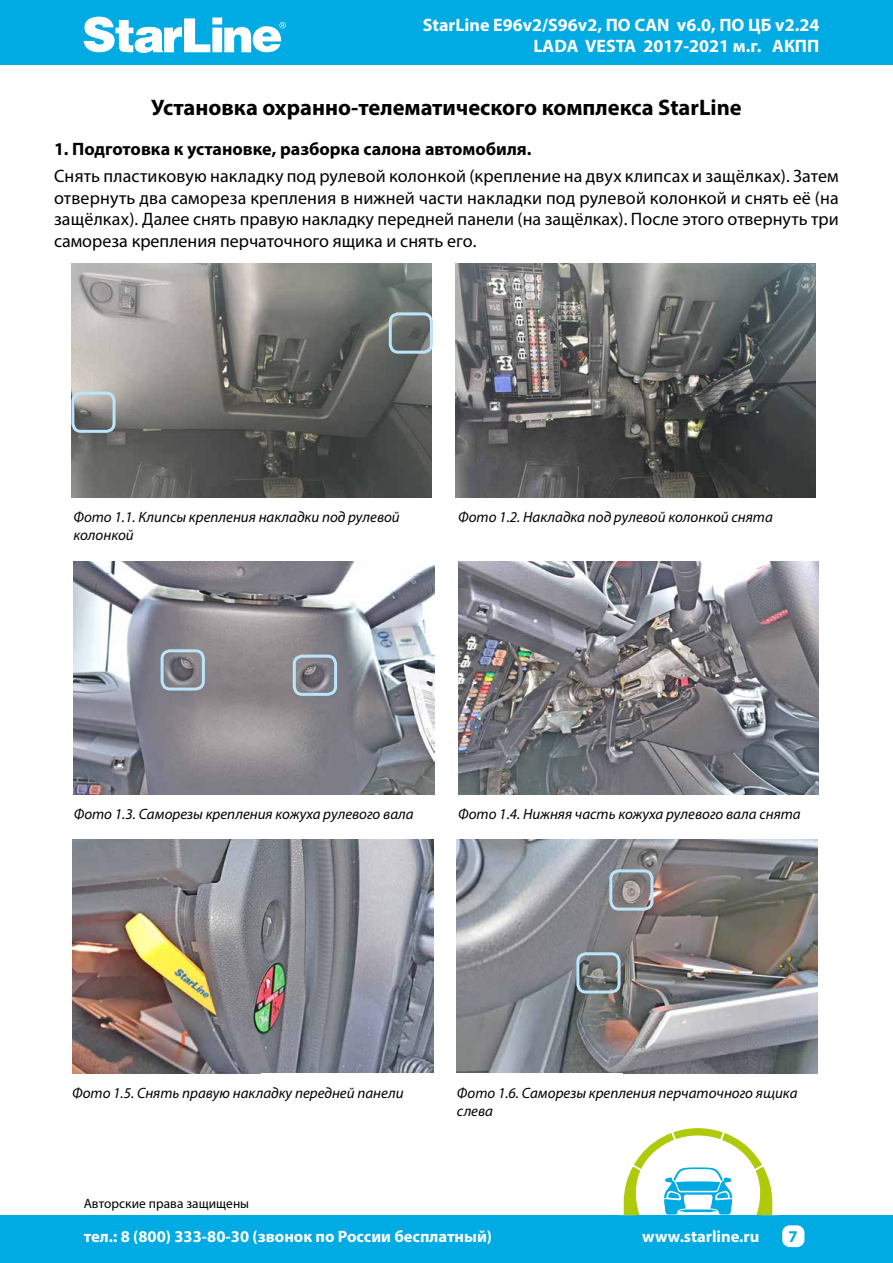
<style>
.page{position:relative;width:893px;height:1263px;background:#fff}
.page>*{position:absolute;margin:0;border:0;box-sizing:border-box;transform-origin:0 0}
.t1{font:700 22.5px "Myriad Pro";color:#000}
.t2{font:18px/21.6px "Myriad Pro";color:#000;text-align:justify}
.t3{font:700 18px/21.6px "Myriad Pro";color:#fff;text-align:right}
.t4{font:700 18px "Myriad Pro";color:#000}
.t5{font:700 16.5px "Myriad Pro";color:#fff}
.t6{font:700 16.5px "Myriad Pro";color:#00abe4}
.t7{font:italic 15px/18px "Myriad Pro";color:#000}
.t8{font:13.5px "Myriad Pro";color:#000}
</style>
<div class="page">
<div style="left:0;top:0;width:893px;height:65px;background:#00abe4"></div>
<svg style="left:84px;top:17px;width:202px;height:36px"></svg>
<div style="left:0;top:1215px;width:893px;height:48px;background:#00abe4"></div>
<div style="left:782px;top:1225px;width:22px;height:22px;background:#fff;border-radius:8px"></div>
<svg style="left:623px;top:1128px;width:150px;height:87px"></svg>
<img style="left:73px;top:561px;width:362px;height:234px">
<img style="left:458px;top:561px;width:361px;height:234px">
<div style="left:161px;top:649px;width:44px;height:41px;border:3px solid #bce4fa;border-radius:8px"></div>
<div style="left:293px;top:655px;width:44px;height:41px;border:3px solid #bce4fa;border-radius:8px"></div>
<img style="left:73px;top:840px;width:360px;height:233px">
<img style="left:457px;top:840px;width:360px;height:233px">
<div style="left:576px;top:952px;width:45px;height:41px;border:3px solid #bce4fa;border-radius:8px"></div>
<div style="left:609px;top:869px;width:44px;height:41px;border:3px solid #bce4fa;border-radius:8px"></div>
<img style="left:71px;top:263px;width:361px;height:234px">
<img style="left:455px;top:263px;width:361px;height:234px">
<div style="left:71px;top:392px;width:45px;height:41px;border:3px solid #bce4fa;border-radius:8px"></div>
<div style="left:389px;top:312px;width:44px;height:42px;border:3px solid #bce4fa;border-radius:8px"></div>
<p class="t3" style="left:423px;top:13px;width:398px">StarLine E96v2/S96v2, ПО CAN v6.0, ПО ЦБ v2.24<br>LADA VESTA 2017-2021 м.г. АКПП</p>
<p class="t1" style="left:151px;top:93px;width:592px">Установка охранно-телематического комплекса StarLine</p>
<p class="t4" style="left:54px;top:137px;width:479px">1. Подготовка к установке, разборка салона автомобиля.</p>
<p class="t2" style="left:54px;top:165px;width:786px">Снять пластиковую накладку под рулевой колонкой (крепление на двух клипсах и защёлках). Затем отвернуть два самореза крепления в нижней части накладки под рулевой колонкой и снять её (на защёлках). Далее снять правую накладку передней панели (на защёлках). После этого отвернуть три самореза крепления перчаточного ящика и снять его.</p>
<p class="t7" style="left:73px;top:508px;width:328px">Фото 1.1. Клипсы крепления накладки под рулевой</p>
<p class="t7" style="left:458px;top:508px;width:316px">Фото 1.2. Накладка под рулевой колонкой снята</p>
<p class="t7" style="left:73px;top:526px;width:62px">колонкой</p>
<p class="t7" style="left:74px;top:805px;width:342px">Фото 1.3. Саморезы крепления кожуха рулевого вала</p>
<p class="t7" style="left:458px;top:805px;width:344px">Фото 1.4. Нижняя часть кожуха рулевого вала снята</p>
<p class="t7" style="left:72px;top:1083px;width:333px">Фото 1.5. Снять правую накладку передней панели</p>
<p class="t8" style="left:84px;top:1195px;width:167px">Авторские права защищены</p>
<p class="t7" style="left:457px;top:1083px;width:342px">Фото 1.6. Саморезы крепления перчаточного ящика слева</p>
<p class="t5" style="left:84px;top:1226px;width:410px">тел.: 8 (800) 333-80-30 (звонок по России бесплатный)</p>
<p class="t5" style="left:642px;top:1226px;width:119px">www.starline.ru</p>
<p class="t6" style="left:789px;top:1225px;width:11px">7</p>
</div>
